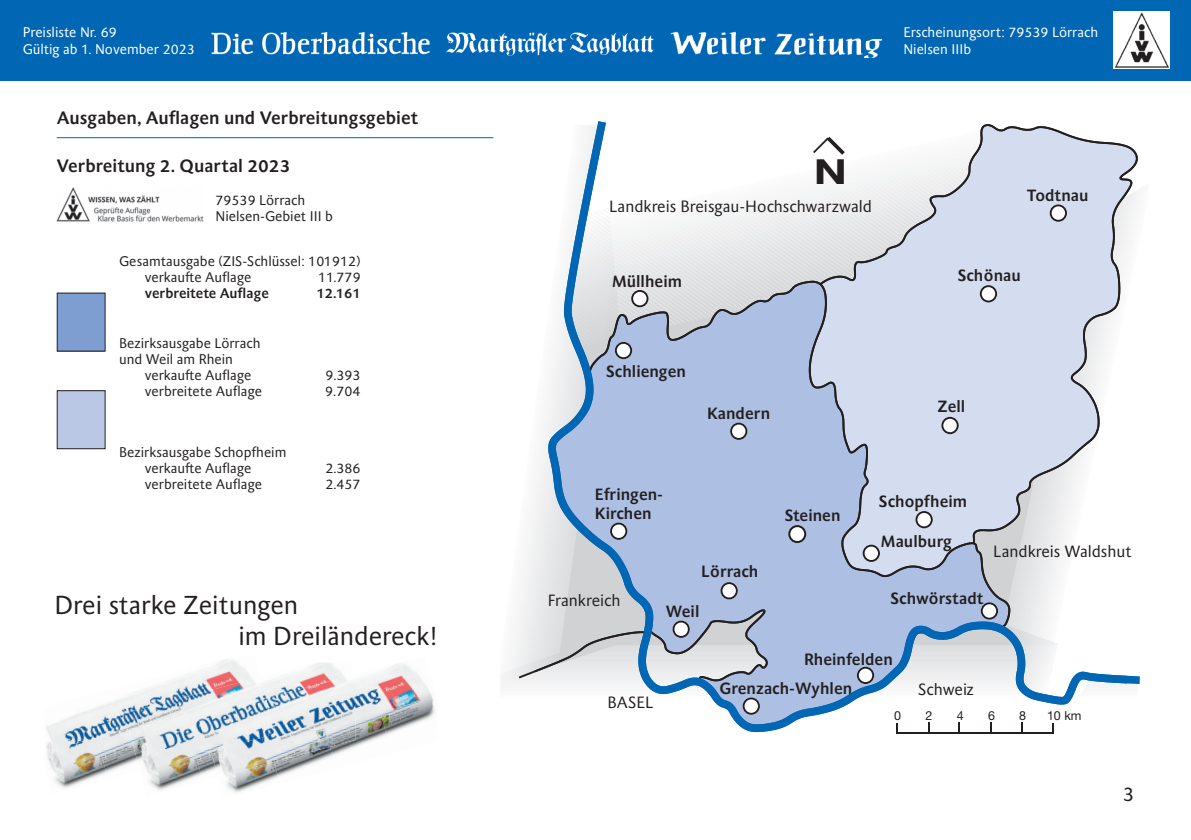
<style>
.page{position:relative;width:1191px;height:840px;background:#fff}
.page>*{position:absolute;margin:0;border:0;box-sizing:border-box;transform-origin:0 0}
.t1{font:34.6px "Helvetica Neue Bold OV LRDUQB";color:#231f20;scale:1.3 1}
.t2{font:26px/31.2px "Schwabo Sans";color:#231f20}
.t3{font:20px "Schwabo Sans";color:#231f20}
.t4{font:700 18px "Schwabo Sans";color:#231f20}
.t5{font:700 16.4px/28.8px "Schwabo Sans";color:#231f20}
.t6{font:16.4px "Schwabo Sans";color:#231f20}
.t7{font:14px/16px "Schwabo Sans";color:#231f20}
.t8{font:14px "Schwabo Sans";color:#fff}
.t9{font:700 14px "Schwabo Sans";color:#231f20}
.t10{font:12.4px "Helvetica Neue";color:#231f20}
</style>
<div class="page">
<img style="left:56px;top:187px;width:148px;height:35px">
<svg style="left:501px;top:121px;width:639px;height:613px"></svg>
<div style="left:57px;top:293px;width:48px;height:58px;background:#7e9ed2"></div>
<div style="left:57px;top:390px;width:48px;height:58px;background:#bac8e6"></div>
<div style="left:57px;top:390px;width:49px;height:59px;border:1px solid #231f20"></div>
<div style="left:789px;top:526px;width:16px;height:15px;background:#fff;border-radius:50%"></div>
<div style="left:788px;top:525px;width:18px;height:17px;border:2px solid #231f20;border-radius:50%"></div>
<hr style="left:57px;top:137px;width:436px;height:1px;background:#0166b3">
<img style="left:46px;top:711px;width:40px;height:26px">
<img style="left:86px;top:691px;width:55px;height:46px">
<img style="left:141px;top:674px;width:56px;height:20px">
<img style="left:197px;top:659px;width:53px;height:17px">
<img style="left:46px;top:737px;width:51px;height:51px">
<img style="left:97px;top:728px;width:32px;height:49px">
<img style="left:266px;top:675px;width:26px;height:13px">
<img style="left:292px;top:662px;width:50px;height:26px">
<img style="left:147px;top:770px;width:49px;height:20px">
<img style="left:196px;top:751px;width:15px;height:26px">
<img style="left:129px;top:694px;width:79px;height:76px">
<img style="left:192px;top:676px;width:74px;height:75px">
<img style="left:356px;top:678px;width:13px;height:33px">
<img style="left:369px;top:663px;width:63px;height:48px">
<img style="left:226px;top:762px;width:48px;height:31px">
<img style="left:274px;top:749px;width:56px;height:30px">
<img style="left:330px;top:711px;width:50px;height:46px">
<img style="left:380px;top:696px;width:55px;height:42px">
<img style="left:211px;top:750px;width:58px;height:26px">
<img style="left:262px;top:688px;width:58px;height:74px">
<img style="left:303px;top:674px;width:53px;height:75px">
<img style="left:209px;top:698px;width:59px;height:52px">
<div style="left:0;top:0;width:1191px;height:81px;background:#0166b3"></div>
<img style="left:1113px;top:12px;width:57px;height:56px">
<img style="left:214px;top:40px;width:216px;height:4px">
<img style="left:211px;top:32px;width:218px;height:8px">
<img style="left:211px;top:44px;width:219px;height:11px">
<img style="left:674px;top:40px;width:208px;height:4px">
<img style="left:670px;top:31px;width:213px;height:9px">
<img style="left:676px;top:44px;width:204px;height:14px">
<img style="left:448px;top:40px;width:205px;height:4px">
<img style="left:447px;top:32px;width:207px;height:8px">
<img style="left:446px;top:44px;width:208px;height:12px">
<p class="t8" style="left:23px;top:24px;width:96px">Preisliste Nr. 69</p>
<p class="t8" style="left:903px;top:24px;width:196px">Erscheinungsort: 79539 Lörrach</p>
<p class="t8" style="left:23px;top:42px;width:174px">Gültig ab 1. November 2023</p>
<p class="t8" style="left:903px;top:42px;width:69px">Nielsen IIIb</p>
<p class="t4" style="left:57px;top:107px;width:363px">Ausgaben, Auflagen und Verbreitungsgebiet</p>
<p class="t4" style="left:57px;top:156px;width:235px">Verbreitung 2. Quartal 2023</p>
<p class="t7" style="left:215px;top:193px;width:119px">79539 Lörrach<br>Nielsen-Gebiet III b</p>
<p class="t7" style="left:145px;top:253px;width:217px;text-indent:-26px">Gesamtausgabe (ZIS-Schlüssel: 101912) verkaufte Auflage</p>
<p class="t7" style="left:318px;top:269px;width:44px">11.779</p>
<p class="t9" style="left:145px;top:285px;width:126px">verbreitete Auflage</p>
<p class="t9" style="left:316px;top:285px;width:46px">12.161</p>
<p class="t7" style="left:119px;top:335px;width:143px">Bezirksausgabe Lörrach und Weil am Rhein</p>
<p class="t7" style="left:145px;top:367px;width:108px">verkaufte Auflage</p>
<p class="t7" style="left:325px;top:367px;width:37px">9.393</p>
<p class="t7" style="left:145px;top:383px;width:119px">verbreitete Auflage</p>
<p class="t7" style="left:325px;top:383px;width:37px">9.704</p>
<p class="t7" style="left:145px;top:444px;width:143px;text-indent:-26px">Bezirksausgabe Schopfheim verkaufte Auflage</p>
<p class="t7" style="left:325px;top:460px;width:37px">2.386</p>
<p class="t7" style="left:145px;top:476px;width:119px">verbreitete Auflage</p>
<p class="t7" style="left:325px;top:476px;width:37px">2.457</p>
<h2 class="t2" style="left:238px;top:589px;width:200px;text-indent:-184px">Drei starke Zeitungen<br>im Dreiländereck!</h2>
<h1 class="t1" style="left:813px;top:150px;width:27px">N</h1>
<p class="t6" style="left:609px;top:197px;width:264px">Landkreis Breisgau-Hochschwarzwald</p>
<p class="t5" style="left:612px;top:267px;width:71px">Müllheim</p>
<p class="t5" style="left:1026px;top:181px;width:63px">Todtnau</p>
<p class="t5" style="left:957px;top:261px;width:65px">Schönau</p>
<p class="t5" style="left:606px;top:357px;width:81px">Schliengen</p>
<p class="t5" style="left:707px;top:399px;width:65px">Kandern</p>
<p class="t5" style="left:595px;top:484px;width:70px;line-height:19.6px">Efringen-<br>Kirchen</p>
<p class="t5" style="left:701px;top:556px;width:59px">Lörrach</p>
<p class="t6" style="left:548px;top:591px;width:74px">Frankreich</p>
<p class="t5" style="left:666px;top:597px;width:35px">Weil</p>
<p class="t5" style="left:785px;top:501px;width:57px">Steinen</p>
<p class="t5" style="left:937px;top:392px;width:29px">Zell</p>
<p class="t5" style="left:879px;top:487px;width:90px">Schopfheim</p>
<p class="t5" style="left:881px;top:527px;width:73px">Maulburg</p>
<p class="t6" style="left:993px;top:541px;width:140px">Landkreis Waldshut</p>
<p class="t5" style="left:890px;top:583px;width:95px">Schwörstadt</p>
<p class="t6" style="left:607px;top:693px;width:47px">BASEL</p>
<p class="t5" style="left:719px;top:645px;width:175px;text-indent:84px">Rheinfelden<br>Grenzach-Wyhlen</p>
<p class="t6" style="left:918px;top:679px;width:57px">Schweiz</p>
<p class="t10" style="left:894px;top:708px;width:8px">0</p>
<p class="t10" style="left:925px;top:708px;width:8px">2</p>
<p class="t10" style="left:956px;top:708px;width:8px">4</p>
<p class="t10" style="left:988px;top:708px;width:8px">6</p>
<p class="t10" style="left:1019px;top:708px;width:8px">8</p>
<p class="t10" style="left:1047px;top:708px;width:36px">10 km</p>
<h3 class="t3" style="left:1122px;top:782px;width:13px">3</h3>
</div>
